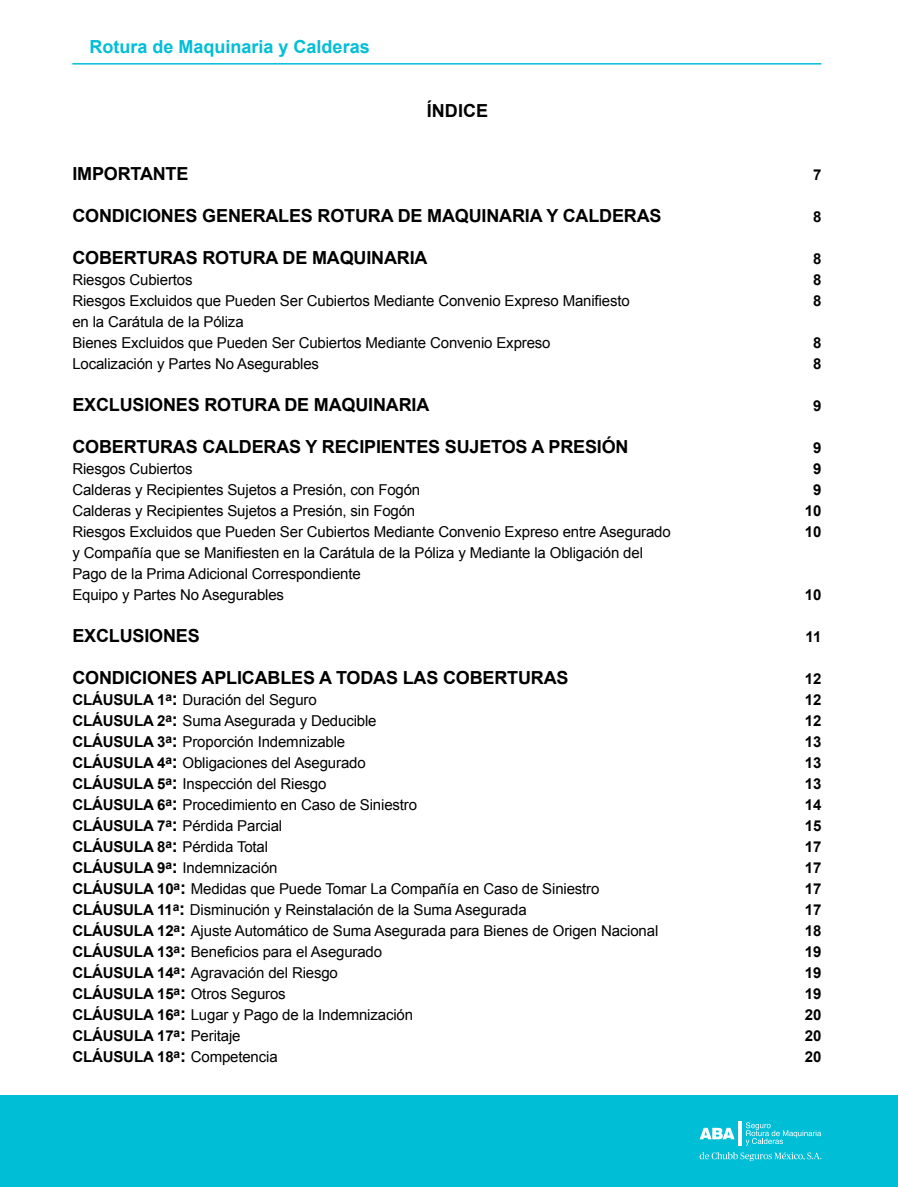
<style>
.page{position:relative;width:898px;height:1187px;background:#fff}
.page>*{position:absolute;margin:0;border:0;box-sizing:border-box;transform-origin:0 0}
.t1{font:700 18px "Arial";letter-spacing:-.01em;color:#000}
.t2{font:700 18px "Arial";color:#00bed6}
.t3{font:15px/21px "Arial";letter-spacing:-.01em;color:#000}
.t4{font:700 15px/21px "Arial";color:#000;text-align:justify}
.s1{font-weight:700}
.s2{font-weight:700;font-size:18px}
</style>
<div class="page">
<hr style="left:72px;top:63px;width:749px;height:2px;background:#00bed6">
<div style="left:0;top:1095px;width:897px;height:91px;background:#00bed6"></div>
<svg style="left:745px;top:1122px;width:75px;height:23px"></svg>
<svg style="left:699px;top:1127px;width:35px;height:12px"></svg>
<svg style="left:738px;top:1121px;width:3px;height:24px"></svg>
<svg style="left:699px;top:1152px;width:122px;height:8px"></svg>
<p class="t2" style="left:89px;top:34px;width:282px">Rotura de Maquinaria y Calderas</p>
<p class="t1" style="left:427px;top:98px;width:63px">ÍNDICE</p>
<p class="t1" style="left:72px;top:161px;width:118px">IMPORTANTE</p>
<p class="t1" style="left:72px;top:203px;width:590px">CONDICIONES GENERALES ROTURA DE MAQUINARIA Y CALDERAS</p>
<p class="t1" style="left:72px;top:245px;width:356px">COBERTURAS ROTURA DE MAQUINARIA</p>
<p class="t3" style="left:72px;top:269px;width:559px">Riesgos Cubiertos<br>Riesgos Excluidos que Pueden Ser Cubiertos Mediante Convenio Expreso Manifiesto en la Carátula de la Póliza<br>Bienes Excluidos que Pueden Ser Cubiertos Mediante Convenio Expreso Localización y Partes No Asegurables</p>
<p class="t1" style="left:72px;top:392px;width:358px">EXCLUSIONES ROTURA DE MAQUINARIA</p>
<p class="t1" style="left:72px;top:434px;width:557px">COBERTURAS CALDERAS Y RECIPIENTES SUJETOS A PRESIÓN</p>
<p class="t3" style="left:72px;top:458px;width:599px">Riesgos Cubiertos<br>Calderas y Recipientes Sujetos a Presión, con Fogón<br>Calderas y Recipientes Sujetos a Presión, sin Fogón<br>Riesgos Excluidos que Pueden Ser Cubiertos Mediante Convenio Expreso entre Asegurado y Compañía que se Manifiesten en la Carátula de la Póliza y Mediante la Obligación del Pago de la Prima Adicional Correspondiente<br>Equipo y Partes No Asegurables</p>
<p class="t1" style="left:72px;top:623px;width:129px">EXCLUSIONES</p>
<p class="t1" style="left:72px;top:665px;width:497px">CONDICIONES APLICABLES A TODAS LAS COBERTURAS</p>
<p class="t3" style="left:72px;top:689px;width:587px"><span class="s1">CLÁUSULA 1</span><sup>a</sup><span class="s2">:</span> Duración del Seguro<br><span class="s1">CLÁUSULA 2</span><sup>a</sup><span class="s2">:</span> Suma Asegurada y Deducible<br><span class="s1">CLÁUSULA 3</span><sup>a</sup><span class="s2">:</span> Proporción Indemnizable<br><span class="s1">CLÁUSULA 4</span><sup>a</sup><span class="s2">:</span> Obligaciones del Asegurado<br><span class="s1">CLÁUSULA 5</span><sup>a</sup><span class="s2">:</span> Inspección del Riesgo<br><span class="s1">CLÁUSULA 6</span><sup>a</sup><span class="s2">:</span> Procedimiento en Caso de Siniestro<br><span class="s1">CLÁUSULA 7</span><sup>a</sup><span class="s2">:</span> Pérdida Parcial<br><span class="s1">CLÁUSULA 8</span><sup>a</sup><span class="s2">:</span> Pérdida Total<br><span class="s1">CLÁUSULA 9</span><sup>a</sup><span class="s2">:</span> Indemnización<br><span class="s1">CLÁUSULA 10</span><sup>a</sup><span class="s2">:</span> Medidas que Puede Tomar La Compañía en Caso de Siniestro <span class="s1">CLÁUSULA 11</span><sup>a</sup><span class="s2">:</span> Disminución y Reinstalación de la Suma Asegurada<br><span class="s1">CLÁUSULA 12</span><sup>a</sup><span class="s2">:</span> Ajuste Automático de Suma Asegurada para Bienes de Origen Nacional <span class="s1">CLÁUSULA 13</span><sup>a</sup><span class="s2">:</span> Beneficios para el Asegurado<br><span class="s1">CLÁUSULA 14</span><sup>a</sup><span class="s2">:</span> Agravación del Riesgo<br><span class="s1">CLÁUSULA 15</span><sup>a</sup><span class="s2">:</span> Otros Seguros<br><span class="s1">CLÁUSULA 16</span><sup>a</sup><span class="s2">:</span> Lugar y Pago de la Indemnización<br><span class="s1">CLÁUSULA 17</span><sup>a</sup><span class="s2">:</span> Peritaje<br><span class="s1">CLÁUSULA 18</span><sup>a</sup><span class="s2">:</span> Competencia</p>
<p class="t4" style="left:812px;top:164px;width:10px">7</p>
<p class="t4" style="left:812px;top:206px;width:10px">8</p>
<p class="t4" style="left:812px;top:248px;width:10px">8<br>8<br>8</p>
<p class="t4" style="left:812px;top:332px;width:10px">8<br>8</p>
<p class="t4" style="left:812px;top:395px;width:10px">9</p>
<p class="t4" style="left:804px;top:437px;width:18px;text-align:center">9<br>9<br>9<br>10<br>10</p>
<p class="t4" style="left:804px;top:584px;width:18px">10</p>
<p class="t4" style="left:805px;top:626px;width:17px">11</p>
<p class="t4" style="left:804px;top:668px;width:18px">12<br>12<br>12<br>13<br>13<br>13<br>14<br>15<br>17<br>17<br>17<br>17<br>18<br>19<br>19<br>19<br>20<br>20<br>20</p>
</div>
